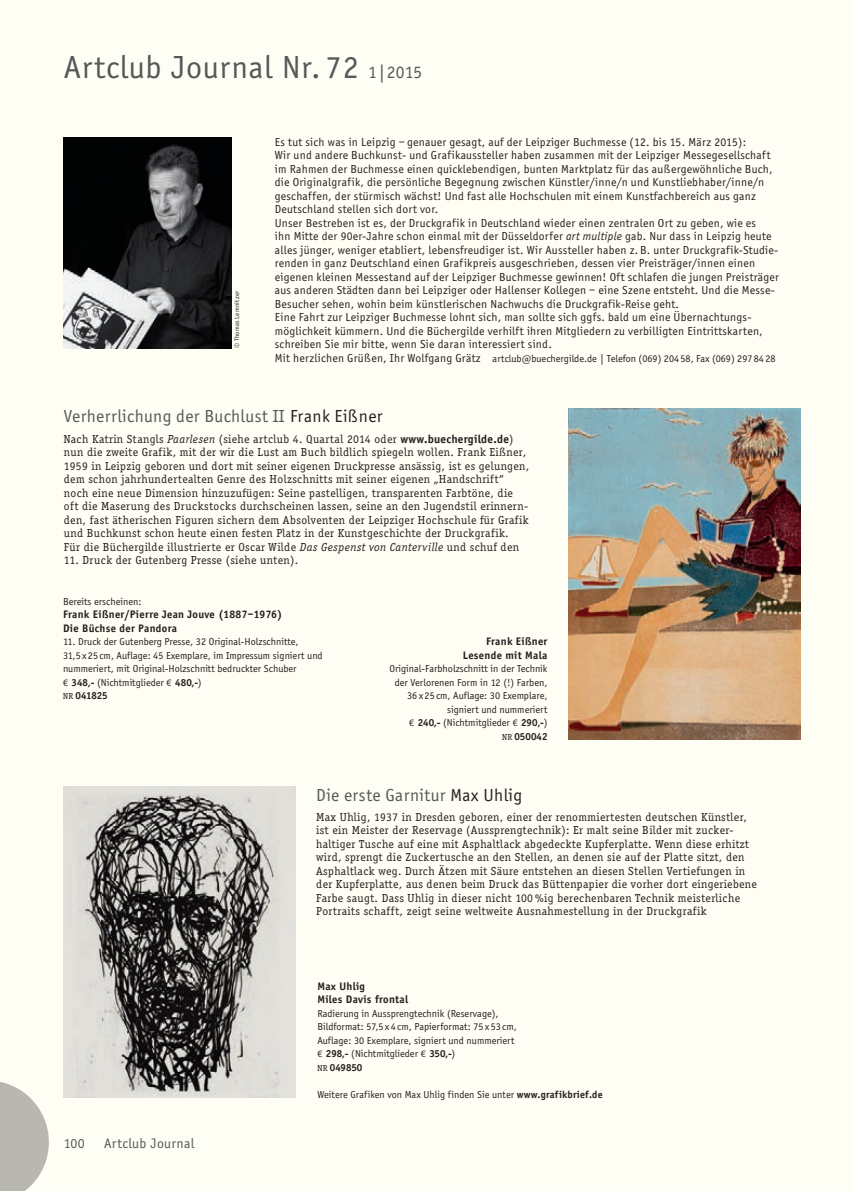
<style>
.page{position:relative;width:851px;height:1191px;background:#fff}
.page>*{position:absolute;margin:0;border:0;box-sizing:border-box;transform-origin:0 0}
.t1{font:33px "Officina Sans";letter-spacing:.02em;color:#57585a}
.t2{font:18px "Officina Sans";letter-spacing:.02em;color:#57585a}
.t3{font:14.25px "Officina Sans";letter-spacing:.02em;color:#57585a}
.t4{font:12px/13.5px "Officina Serif";letter-spacing:.03em;color:#231f20}
.t5{font:12px/13.5px "Officina Sans";letter-spacing:.02em;color:#231f20}
.t6{font:700 11.25px/13.5px "Officina Sans";letter-spacing:.03em;color:#231f20}
.t7{font:10.5px/13.5px "Officina Sans";color:#231f20}
.t8{font:700 10.5px "Officina Serif";letter-spacing:-.01em;color:#231f20}
.t9{font:6.75px "Officina Sans";letter-spacing:.03em;color:#231f20}
.s1{font-size:18px}
.s2{font-style:italic}
.s3{font-size:12px}
.s4{color:#231f20}
.s5{font-family:"Officina Sans";font-weight:700}
.s6{font-family:"Linotype Euro Font Rto S";font-size:9.75px}
.s7{font-weight:700}
.s8{font-weight:400;font-size:9px}
</style>
<div class="page">
<div style="left:0;top:0;width:850px;height:1190px;background:#fffef4"></div>
<img style="left:568px;top:409px;width:232px;height:330px">
<img style="left:63px;top:786px;width:232px;height:311px">
<img style="left:64px;top:138px;width:168px;height:210px">
<svg style="left:0;top:1082px;width:49px;height:109px"></svg>
<h1 class="t1" style="left:64px;top:49px;width:360px">Artclub Journal Nr. 72 <span class="s1">1|2015</span></h1>
<p class="t9" style="left:233px;top:348px;width:59px;rotate:-90deg">© Thomas Lemnitzer</p>
<p class="t5" style="left:275px;top:135px;width:505px">Es tut sich was in Leipzig – genauer gesagt, auf der Leipziger Buchmesse (12. bis 15. März 2015):<br>Wir und andere Buchkunst- und Grafikaussteller haben zusammen mit der Leipziger Messegesellschaft im Rahmen der Buchmesse einen quicklebendigen, bunten Marktplatz für das außergewöhnliche Buch, die Originalgrafik, die persönliche Begegnung zwischen Künstler/inne/n und Kunstliebhaber/inne/n geschaffen, der stürmisch wächst! Und fast alle Hochschulen mit einem Kunstfachbereich aus ganz Deutschland stellen sich dort vor.<br>Unser Bestreben ist es, der Druckgrafik in Deutschland wieder einen zentralen Ort zu geben, wie es<br>ihn Mitte der 90er-Jahre schon einmal mit der Düsseldorfer <span class="s2">art multiple</span> gab. Nur dass in Leipzig heute alles jünger, weniger etabliert, lebensfreudiger ist. Wir Aussteller haben z. B. unter Druckgrafik-Studie&shy;renden in ganz Deutschland einen Grafikpreis ausgeschrieben, dessen vier Preisträger/innen einen eigenen kleinen Messestand auf der Leipziger Buchmesse gewinnen! Oft schlafen die jungen Preisträger aus anderen Städten dann bei Leipziger oder Hallenser Kollegen – eine Szene entsteht. Und die Messe-Besucher sehen, wohin beim künstlerischen Nachwuchs die Druckgrafik-Reise geht.<br>Eine Fahrt zur Leipziger Buchmesse lohnt sich, man sollte sich ggfs. bald um eine Übernachtungs&shy;möglichkeit kümmern. Und die Büchergilde verhilft ihren Mitgliedern zu verbilligten Eintrittskarten, schreiben Sie mir bitte, wenn Sie daran interessiert sind.</p>
<p class="t7" style="left:275px;top:351px;width:502px"><span class="s3">Mit herzlichen Grüßen, Ihr Wolfgang Grätz</span> artclub@buechergilde.de | Telefon (069) 204 58, Fax (069) 297 84 28</p>
<h2 class="t2" style="left:64px;top:406px;width:320px">Verherrlichung der Buchlust II <span class="s4">Frank Eißner</span></h2>
<p class="t4" style="left:64px;top:432px;width:466px">Nach Katrin Stangls <span class="s2">Paarlesen</span> (siehe artclub 4. Quartal 2014 oder <span class="s5">www.buechergilde.de</span>) nun die zweite Grafik, mit der wir die Lust am Buch bildlich spiegeln wollen. Frank Eißner, 1959 in Leipzig geboren und dort mit seiner eigenen Druckpresse ansässig, ist es gelungen, dem schon jahrhundertealten Genre des Holzschnitts mit seiner eigenen „Handschrift“ noch eine neue Dimension hinzuzufügen: Seine pastelligen, transparenten Farbtöne, die oft die Maserung des Druckstocks durchscheinen lassen, seine an den Jugendstil erinnern&shy;den, fast ätherischen Figuren sichern dem Absolventen der Leipziger Hochschule für Grafik und Buchkunst schon heute einen festen Platz in der Kunstgeschichte der Druckgrafik.<br>Für die Büchergilde illustrierte er Oscar Wilde <span class="s2">Das Gespenst von Canterville</span> und schuf den</p>
<p class="t4" style="left:64px;top:553px;width:236px">11. Druck der Gutenberg Presse (siehe unten).</p>
<p class="t7" style="left:63px;top:594px;width:80px">Bereits erscheinen:</p>
<p class="t6" style="left:63px;top:607px;width:221px">Frank Eißner/Pierre Jean Jouve (1887–1976)<br>Die Büchse der Pandora</p>
<p class="t7" style="left:63px;top:635px;width:261px">11. Druck der Gutenberg Presse, 32 Original-Holzschnitte,<br>31,5 x 25 cm, Auflage: 45 Exemplare, im Impressum signiert und nummeriert, mit Original-Holzschnitt bedruckter Schuber<br><span class="s6">F</span> <span class="s7">348,-</span> (Nichtmitglieder <span class="s6">F</span> <span class="s7">480,-</span>)</p>
<p class="t8" style="left:63px;top:689px;width:46px"><span class="s8">NR</span> 041825</p>
<p class="t6" style="left:462px;top:634px;width:86px;text-align:right">Frank Eißner<br>Lesende mit Mala</p>
<p class="t7" style="left:389px;top:662px;width:159px;text-align:right">Original-Farbholzschnitt in der Technik der Verlorenen Form in 12 (!) Farben, 36 x 25 cm, Auflage: 30 Exemplare, signiert und nummeriert<br><span class="s6">F</span> <span class="s7">240,-</span> (Nichtmitglieder <span class="s6">F</span> <span class="s7">290,-</span>)</p>
<p class="t8" style="left:502px;top:730px;width:47px"><span class="s8">NR</span> 050042</p>
<h2 class="t2" style="left:316px;top:784px;width:207px">Die erste Garnitur <span class="s4">Max Uhlig</span></h2>
<p class="t4" style="left:316px;top:810px;width:442px">Max Uhlig, 1937 in Dresden geboren, einer der renommiertesten deutschen Künstler, ist ein Meister der Reservage (Aussprengtechnik): Er malt seine Bilder mit zucker&shy;haltiger Tusche auf eine mit Asphaltlack abgedeckte Kupferplatte. Wenn diese erhitzt wird, sprengt die Zuckertusche an den Stellen, an denen sie auf der Platte sitzt, den Asphaltlack weg. Durch Ätzen mit Säure entstehen an diesen Stellen Vertiefungen in der Kupferplatte, aus denen beim Druck das Büttenpapier die vorher dort eingeriebene Farbe saugt. Dass Uhlig in dieser nicht 100 %ig berechenbaren Technik meisterliche Portraits schafft, zeigt seine weltweite Ausnahmestellung in der Druckgrafik</p>
<p class="t3" style="left:64px;top:1135px;width:22px">100</p>
<p class="t3" style="left:104px;top:1135px;width:92px">Artclub Journal</p>
<p class="t6" style="left:317px;top:979px;width:92px">Max Uhlig<br>Miles Davis frontal</p>
<p class="t7" style="left:317px;top:1006px;width:201px">Radierung in Aussprengtechnik (Reservage), Bildformat: 57,5 x 4 cm, Papierformat: 75 x 53 cm, Auflage: 30 Exemplare, signiert und nummeriert <span class="s6">F</span> <span class="s7">298,-</span> (Nichtmitglieder <span class="s6">F</span> <span class="s7">350,-</span>)</p>
<p class="t8" style="left:317px;top:1060px;width:46px"><span class="s8">NR</span> 049850</p>
<p class="t7" style="left:317px;top:1087px;width:287px">Weitere Grafiken von Max Uhlig finden Sie unter <span class="s7">www.grafikbrief.de</span></p>
</div>
